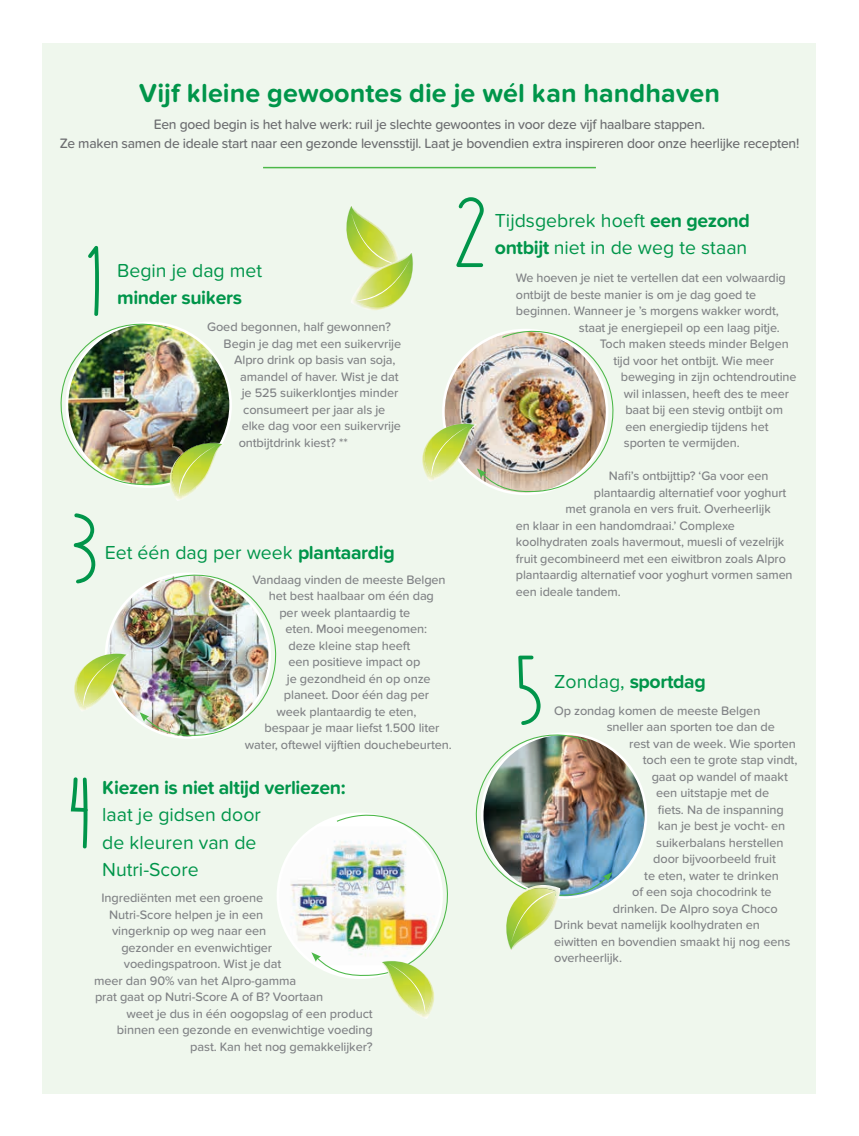
<style>
.page{position:relative;width:859px;height:1136px;background:#fff}
.page>*{position:absolute;margin:0;border:0;box-sizing:border-box;transform-origin:0 0}
.t1{font:700 85.65px "Alpro Scribble";color:#00954a}
.t2{font:700 27px "Proxima Nova Soft";color:#00954a}
.t3{font:19.5px/27px "Proxima Nova Soft";color:#00954a}
.t4{font:700 19.5px "Proxima Nova Soft";letter-spacing:-.02em;color:#00954a}
.t5{font:500 14.1px/18.3px "Proxima Nova Soft";letter-spacing:-.02em;color:#6c6d70;text-align:center}
.t6{font:500 12.75px "Proxima Nova Soft";letter-spacing:-.01em;color:#808285}
.s1{font-weight:700}
.s2{font-weight:400}
</style>
<div class="page">
<div style="left:43px;top:43px;width:773px;height:1050px;background:#ebf5e8"></div>
<img style="left:482px;top:733px;width:164px;height:164px;border-radius:82px">
<img style="left:443px;top:330px;width:164px;height:164px;border-radius:82px">
<img style="left:278px;top:829px;width:33px;height:134px">
<img style="left:106px;top:574px;width:164px;height:163px;border-radius:82px">
<img style="left:477px;top:329px;width:137px;height:165px">
<img style="left:140px;top:572px;width:137px;height:165px">
<hr style="left:263px;top:167px;width:333px;height:1px;background:#4cb848">
<img style="left:419px;top:1015px;width:10px;height:4px">
<img style="left:311px;top:812px;width:137px;height:202px">
<img style="left:422px;top:419px;width:55px;height:63px">
<img style="left:425px;top:424px;width:50px;height:54px">
<svg style="left:430px;top:426px;width:38px;height:51px"></svg>
<img style="left:74px;top:649px;width:55px;height:63px">
<img style="left:76px;top:653px;width:50px;height:55px">
<svg style="left:82px;top:656px;width:38px;height:51px"></svg>
<img style="left:508px;top:941px;width:12px;height:8px">
<img style="left:475px;top:732px;width:137px;height:209px">
<img style="left:67px;top:323px;width:164px;height:163px;border-radius:82px">
<img style="left:175px;top:438px;width:49px;height:63px">
<img style="left:175px;top:443px;width:47px;height:54px">
<img style="left:60px;top:321px;width:155px;height:175px">
<img style="left:346px;top:206px;width:12px;height:42px">
<img style="left:351px;top:251px;width:61px;height:59px">
<img style="left:354px;top:253px;width:59px;height:55px">
<svg style="left:351px;top:213px;width:59px;height:88px"></svg>
<h2 class="t2" style="left:139px;top:78px;width:583px">Vijf kleine gewoontes die je wél kan handhaven</h2>
<p class="t5" style="left:60px;top:115px;width:741px">Een goed begin is het halve werk: ruil je slechte gewoontes in voor deze vijf haalbare stappen.<br>Ze maken samen de ideale start naar een gezonde levensstijl. Laat je bovendien extra inspireren door onze heerlijke recepten!</p>
<h1 class="t1" style="left:86px;top:237px;width:24px">1</h1>
<h3 class="t3" style="left:117px;top:257px;width:147px">Begin je dag met</h3>
<h3 class="t4" style="left:117px;top:286px;width:126px">minder suikers</h3>
<p class="t6" style="left:207px;top:319px;width:185px">Goed begonnen, half gewonnen?</p>
<p class="t6" style="left:224px;top:336px;width:179px">Begin je dag met een suikervrije</p>
<p class="t6" style="left:234px;top:352px;width:163px">Alpro drink op basis van soja,</p>
<p class="t6" style="left:240px;top:369px;width:160px">amandel of haver. Wist je dat</p>
<p class="t6" style="left:242px;top:385px;width:158px">je 525 suikerklontjes minder</p>
<p class="t6" style="left:243px;top:402px;width:144px">consumeert per jaar als je</p>
<p class="t6" style="left:242px;top:418px;width:161px">elke dag voor een suikervrije</p>
<p class="t6" style="left:239px;top:435px;width:111px">ontbijtdrink kiest? **</p>
<h1 class="t1" style="left:457px;top:188px;width:31px">2</h1>
<h1 class="t1" style="left:71px;top:504px;width:28px">3</h1>
<h3 class="t3" style="left:105px;top:539px;width:292px">Eet één dag per week <span class="s1">plantaardig</span></h3>
<p class="t6" style="left:252px;top:572px;width:195px">Vandaag vinden de meeste Belgen</p>
<p class="t6" style="left:269px;top:588px;width:167px">het best haalbaar om één dag</p>
<p class="t6" style="left:279px;top:605px;width:132px">per week plantaardig te</p>
<p class="t6" style="left:285px;top:621px;width:143px">eten. Mooi meegenomen:</p>
<p class="t6" style="left:288px;top:638px;width:123px">deze kleine stap heeft</p>
<p class="t6" style="left:288px;top:654px;width:133px">een positieve impact op</p>
<p class="t6" style="left:287px;top:671px;width:145px">je gezondheid én op onze</p>
<p class="t6" style="left:284px;top:687px;width:147px">planeet. Door één dag per</p>
<p class="t6" style="left:276px;top:704px;width:142px">week plantaardig te eten,</p>
<p class="t6" style="left:264px;top:720px;width:177px">bespaar je maar liefst 1.500 liter</p>
<p class="t6" style="left:245px;top:737px;width:209px">water, oftewel vijftien douchebeurten.</p>
<h1 class="t1" style="left:70px;top:768px;width:26px">4</h1>
<h3 class="t4" style="left:102px;top:776px;width:245px">Kiezen is niet altijd verliezen:</h3>
<h3 class="t3" style="left:102px;top:801px;width:160px">laat je gidsen door de kleuren van de<br>Nutri-Score</h3>
<p class="t6" style="left:102px;top:890px;width:163px">Ingrediënten met een groene</p>
<p class="t6" style="left:109px;top:907px;width:155px">Nutri-Score helpen je in een</p>
<p class="t6" style="left:112px;top:923px;width:156px">vingerknip op weg naar een</p>
<p class="t6" style="left:121px;top:940px;width:152px">gezonder en evenwichtiger</p>
<p class="t6" style="left:124px;top:956px;width:159px">voedingspatroon. Wist je dat</p>
<p class="t6" style="left:94px;top:973px;width:204px">meer dan 90% van het Alpro-gamma</p>
<p class="t6" style="left:95px;top:989px;width:230px">prat gaat op Nutri-Score A of B? Voortaan</p>
<p class="t6" style="left:126px;top:1006px;width:248px">weet je dus in één oogopslag of een product</p>
<p class="t6" style="left:117px;top:1022px;width:257px">binnen een gezonde en evenwichtige voeding</p>
<p class="t6" style="left:190px;top:1039px;width:184px">past. Kan het nog gemakkelijker?</p>
<h3 class="t3" style="left:495px;top:207px;width:256px">Tijdsgebrek hoeft <span class="s1">een gezond ontbijt</span> niet in de weg te staan</h3>
<p class="t6" style="left:516px;top:270px;width:271px">We hoeven je niet te vertellen dat een volwaardig</p>
<p class="t6" style="left:516px;top:287px;width:242px">ontbijt de beste manier is om je dag goed te</p>
<p class="t6" style="left:516px;top:303px;width:264px">beginnen. Wanneer je ’s morgens wakker wordt,</p>
<p class="t6" style="left:579px;top:320px;width:202px">staat je energiepeil op een laag pitje.</p>
<p class="t6" style="left:600px;top:336px;width:190px">Toch maken steeds minder Belgen</p>
<p class="t6" style="left:613px;top:353px;width:162px">tijd voor het ontbijt. Wie meer</p>
<p class="t6" style="left:621px;top:369px;width:177px">beweging in zijn ochtendroutine</p>
<p class="t6" style="left:624px;top:386px;width:167px">wil inlassen, heeft des te meer</p>
<p class="t6" style="left:625px;top:402px;width:159px">baat bij een stevig ontbijt om</p>
<p class="t6" style="left:625px;top:419px;width:145px">een energiedip tijdens het</p>
<p class="t6" style="left:624px;top:435px;width:117px">sporten te vermijden.</p>
<p class="t6" style="left:609px;top:468px;width:161px">Nafi’s ontbijttip? ‘Ga voor een</p>
<p class="t6" style="left:594px;top:485px;width:194px">plantaardig alternatief voor yoghurt</p>
<p class="t6" style="left:565px;top:501px;width:207px">met granola en vers fruit. Overheerlijk</p>
<p class="t6" style="left:516px;top:518px;width:220px">en klaar in een handomdraai.’ Complexe</p>
<p class="t6" style="left:516px;top:534px;width:270px">koolhydraten zoals havermout, muesli of vezelrijk</p>
<p class="t6" style="left:516px;top:551px;width:271px">fruit gecombineerd met een eiwitbron zoals Alpro</p>
<p class="t6" style="left:516px;top:567px;width:278px">plantaardig alternatief voor yoghurt vormen samen</p>
<p class="t6" style="left:516px;top:584px;width:106px">een ideale tandem.</p>
<h1 class="t1" style="left:516px;top:646px;width:28px">5</h1>
<h3 class="t4" style="left:554px;top:670px;width:153px"><span class="s2">Zondag,</span> sportdag</h3>
<p class="t6" style="left:554px;top:703px;width:208px">Op zondag komen de meeste Belgen</p>
<p class="t6" style="left:607px;top:719px;width:170px">sneller aan sporten toe dan de</p>
<p class="t6" style="left:629px;top:736px;width:168px">rest van de week. Wie sporten</p>
<p class="t6" style="left:643px;top:752px;width:156px">toch een te grote stap vindt,</p>
<p class="t6" style="left:652px;top:769px;width:138px">gaat op wandel of maakt</p>
<p class="t6" style="left:656px;top:785px;width:114px">een uitstapje met de</p>
<p class="t6" style="left:658px;top:802px;width:128px">fiets. Na de inspanning</p>
<p class="t6" style="left:658px;top:818px;width:129px">kan je best je vocht- en</p>
<p class="t6" style="left:656px;top:835px;width:129px">suikerbalans herstellen</p>
<p class="t6" style="left:653px;top:851px;width:124px">door bijvoorbeeld fruit</p>
<p class="t6" style="left:644px;top:868px;width:136px">te eten, water te drinken</p>
<p class="t6" style="left:632px;top:884px;width:141px">of een soja chocodrink te</p>
<p class="t6" style="left:613px;top:901px;width:166px">drinken. De Alpro soya Choco</p>
<p class="t6" style="left:554px;top:917px;width:207px">Drink bevat namelijk koolhydraten en</p>
<p class="t6" style="left:554px;top:934px;width:238px">eiwitten en bovendien smaakt hij nog eens</p>
<p class="t6" style="left:554px;top:950px;width:69px">overheerlijk.</p>
</div>
